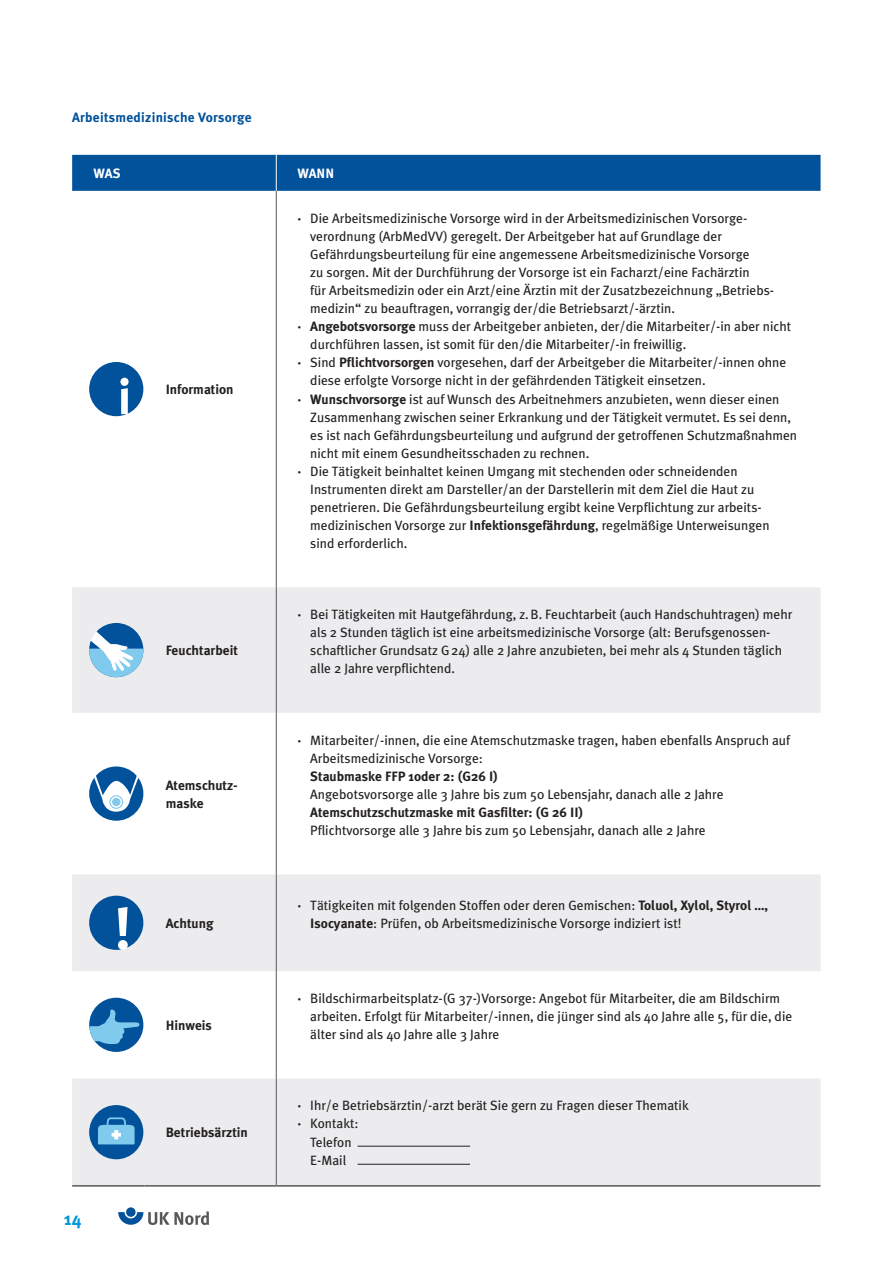
<style>
.page{position:relative;width:893px;height:1263px;background:#fff}
.page>*{position:absolute;margin:0;border:0;box-sizing:border-box;transform-origin:0 0}
.t1{font:700 18px "Meta Plus";color:#0095db}
.t2{font:13.5px/18.1px "Meta Plus";color:#231f20}
.t3{font:700 13.5px/18.1px "Meta Plus";color:#231f20}
.t4{font:700 13.5px "Meta Plus";letter-spacing:.02em;color:#01519b}
.t5{font:700 13.5px "Meta Plus";color:#fff}
.s1{font-weight:700}
</style>
<div class="page">
<svg style="left:126px;top:1207px;width:10px;height:10px"></svg>
<svg style="left:118px;top:1211px;width:91px;height:14px"></svg>
<div style="left:72px;top:155px;width:749px;height:36px;background:#01519b"></div>
<svg style="left:72px;top:587px;width:749px;height:598px;fill:#ececee"></svg>
<hr style="left:276px;top:191px;width:1px;height:396px;background:#57585a">
<hr style="left:276px;top:587px;width:1px;height:126px;background:#57585a">
<hr style="left:276px;top:713px;width:1px;height:161px;background:#57585a">
<hr style="left:276px;top:874px;width:1px;height:97px;background:#57585a">
<hr style="left:276px;top:971px;width:1px;height:107px;background:#57585a">
<hr style="left:276px;top:1078px;width:1px;height:107px;background:#57585a">
<hr style="left:276px;top:155px;width:1px;height:36px;background:#fff">
<hr style="left:72px;top:1185px;width:72px;height:1px;background:#57585a">
<hr style="left:144px;top:1185px;width:132px;height:1px;background:#57585a">
<hr style="left:276px;top:1185px;width:545px;height:1px;background:#57585a">
<div style="left:89px;top:362px;width:54px;height:54px;background:#01519b;border-radius:50%"></div>
<svg style="left:120px;top:378px;width:9px;height:36px"></svg>
<div style="left:89px;top:623px;width:54px;height:54px;background:#01519b;border-radius:50%"></div>
<svg style="left:89px;top:632px;width:54px;height:45px"></svg>
<div style="left:89px;top:766px;width:54px;height:55px;background:#01519b;border-radius:50%"></div>
<svg style="left:94px;top:772px;width:45px;height:40px"></svg>
<div style="left:89px;top:896px;width:54px;height:54px;background:#01519b;border-radius:50%"></div>
<svg style="left:118px;top:907px;width:10px;height:43px"></svg>
<div style="left:89px;top:998px;width:54px;height:54px;background:#01519b;border-radius:50%"></div>
<svg style="left:89px;top:1009px;width:51px;height:35px"></svg>
<div style="left:89px;top:1105px;width:54px;height:54px;background:#01519b;border-radius:50%"></div>
<svg style="left:98px;top:1117px;width:37px;height:27px"></svg>
<hr style="left:358px;top:1146px;width:112px;height:1px;background:#231f20">
<hr style="left:358px;top:1164px;width:112px;height:1px;background:#231f20">
<p class="t4" style="left:72px;top:110px;width:181px">Arbeitsmedizinische Vorsorge</p>
<p class="t5" style="left:93px;top:166px;width:29px">WAS</p>
<p class="t5" style="left:298px;top:166px;width:38px">WANN</p>
<h1 class="t1" style="left:64px;top:1208px;width:19px">14</h1>
<p class="t3" style="left:166px;top:380px;width:69px">Information</p>
<p class="t3" style="left:166px;top:641px;width:74px">Feuchtarbeit</p>
<p class="t3" style="left:166px;top:776px;width:74px">Atemschutz&shy;maske</p>
<p class="t3" style="left:166px;top:914px;width:49px">Achtung</p>
<p class="t3" style="left:166px;top:1016px;width:48px">Hinweis</p>
<p class="t3" style="left:166px;top:1123px;width:84px">Betriebsärztin</p>
<p class="t2" style="left:298px;top:209px;width:450px"><span class="s1">·</span> Die Arbeitsmedizinische Vorsorge wird in der Arbeitsmedizinischen Vorsorge-</p>
<p class="t2" style="left:310px;top:227px;width:413px">verordnung (ArbMedVV) geregelt. Der Arbeitgeber hat auf Grundlage der</p>
<p class="t2" style="left:310px;top:245px;width:441px">Gefährdungsbeurteilung für eine angemessene Arbeitsmedizinische Vorsorge</p>
<p class="t2" style="left:310px;top:263px;width:441px">zu sorgen. Mit der Durchführung der Vorsorge ist ein Facharzt/eine Fachärztin</p>
<p class="t2" style="left:310px;top:281px;width:464px">für Arbeitsmedizin oder ein Arzt/eine Ärztin mit der Zusatzbezeichnung „Betriebs-</p>
<p class="t2" style="left:310px;top:299px;width:366px">medizin“ zu beauftragen, vorrangig der/die Betriebsarzt/-ärztin.</p>
<p class="t2" style="left:298px;top:317px;width:495px"><span class="s1">· Angebotsvorsorge</span> muss der Arbeitgeber anbieten, der/die Mitarbeiter/-in aber nicht</p>
<p class="t2" style="left:310px;top:335px;width:378px">durchführen lassen, ist somit für den/die Mitarbeiter/-in freiwillig.</p>
<p class="t2" style="left:298px;top:353px;width:490px"><span class="s1">·</span> Sind <span class="s1">Pflichtvorsorgen</span> vorgesehen, darf der Arbeitgeber die Mitarbeiter/-innen ohne</p>
<p class="t2" style="left:310px;top:371px;width:397px">diese erfolgte Vorsorge nicht in der gefährdenden Tätigkeit einsetzen.</p>
<p class="t2" style="left:298px;top:390px;width:483px"><span class="s1">· Wunschvorsorge</span> ist auf Wunsch des Arbeitnehmers anzubieten, wenn dieser einen</p>
<p class="t2" style="left:310px;top:408px;width:482px">Zusammenhang zwischen seiner Erkrankung und der Tätigkeit vermutet. Es sei denn,</p>
<p class="t2" style="left:310px;top:426px;width:488px">es ist nach Gefährdungsbeurteilung und aufgrund der getroffenen Schutzmaßnahmen</p>
<p class="t2" style="left:310px;top:444px;width:280px">nicht mit einem Gesundheitsschaden zu rechnen.</p>
<p class="t2" style="left:298px;top:462px;width:442px"><span class="s1">·</span> Die Tätigkeit beinhaltet keinen Umgang mit stechenden oder schneidenden</p>
<p class="t2" style="left:310px;top:480px;width:446px">Instrumenten direkt am Darsteller/an der Darstellerin mit dem Ziel die Haut zu</p>
<p class="t2" style="left:310px;top:498px;width:451px">penetrieren. Die Gefährdungsbeurteilung ergibt keine Verpflichtung zur arbeits-</p>
<p class="t2" style="left:310px;top:516px;width:461px">medizinischen Vorsorge zur <span class="s1">Infektionsgefährdung</span>, regelmäßige Unterweisungen</p>
<p class="t2" style="left:310px;top:534px;width:99px">sind erforderlich.</p>
<p class="t2" style="left:310px;top:605px;width:483px;text-indent:-13px"><span class="s1">·</span> Bei Tätigkeiten mit Hautgefährdung, z.B. Feuchtarbeit (auch Handschuhtragen) mehr als 2 Stunden täglich ist eine arbeitsmedizinische Vorsorge (alt: Berufsgenossen&shy;schaftlicher Grundsatz G24) alle 2 Jahre anzubieten, bei mehr als 4 Stunden täglich alle 2 Jahre verpflichtend.</p>
<p class="t2" style="left:310px;top:731px;width:481px;text-indent:-13px"><span class="s1">·</span> Mitarbeiter/-innen, die eine Atemschutzmaske tragen, haben ebenfalls Anspruch auf<br>Arbeitsmedizinische Vorsorge:</p>
<p class="t3" style="left:310px;top:767px;width:189px">Staubmaske FFP 1oder 2: (G26 I)</p>
<p class="t2" style="left:310px;top:785px;width:415px">Angebotsvorsorge alle 3 Jahre bis zum 50 Lebensjahr, danach alle 2 Jahre</p>
<p class="t3" style="left:310px;top:803px;width:274px">Atemschutzschutzmaske mit Gasfilter: (G 26 II)</p>
<p class="t2" style="left:310px;top:821px;width:397px">Pflichtvorsorge alle 3 Jahre bis zum 50 Lebensjahr, danach alle 2 Jahre</p>
<p class="t2" style="left:310px;top:896px;width:459px;text-indent:-13px"><span class="s1">·</span> Tätigkeiten mit folgenden Stoffen oder deren Gemischen: <span class="s1">Toluol, Xylol, Styrol …,<br>Isocyanate</span>: Prüfen, ob Arbeitsmedizinische Vorsorge indiziert ist!</p>
<p class="t2" style="left:310px;top:989px;width:483px;text-indent:-13px"><span class="s1">·</span> Bildschirmarbeitsplatz-(G 37-)Vorsorge: Angebot für Mitarbeiter, die am Bildschirm arbeiten. Erfolgt für Mitarbeiter/-innen, die jünger sind als 40 Jahre alle 5, für die, die älter sind als 40 Jahre alle 3 Jahre</p>
<p class="t2" style="left:298px;top:1096px;width:393px"><span class="s1">·</span> Ihr/e Betriebsärztin/-arzt berät Sie gern zu Fragen dieser Thematik</p>
<p class="t2" style="left:298px;top:1114px;width:63px"><span class="s1">·</span> Kontakt:</p>
<p class="t2" style="left:310px;top:1133px;width:43px">Telefon</p>
<p class="t2" style="left:310px;top:1151px;width:37px">E-Mail</p>
</div>
